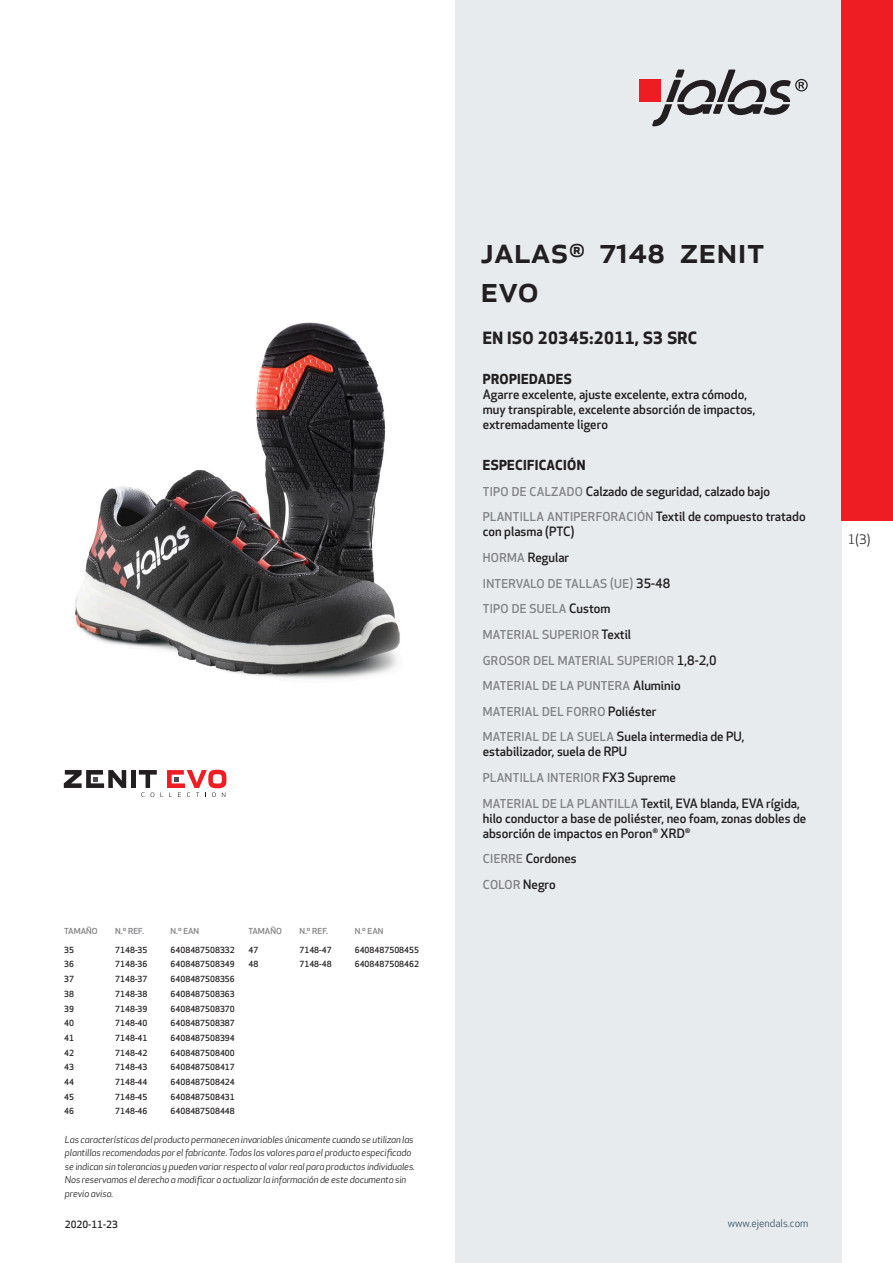
<style>
.page{position:relative;width:893px;height:1263px;background:#fff}
.page>*{position:absolute;margin:0;border:0;box-sizing:border-box;transform-origin:0 0}
.prodname{font:500 36px/39px "Apex New";color:#231f20}
.Funktion_body{font:700 16.5px "Apex New";letter-spacing:.025em;color:#231f20}
.Funktion_body-2{font:700 13.5px "Apex New";letter-spacing:.025em;color:#231f20}
.t1{font:12.75px "Apex New";color:#231f20}
.Funktion_body-3{font:500 12.6px/15px "Apex New";color:#231f20}
.Funktion_body-4{font:500 12px "Apex New";letter-spacing:.025em;color:#808285}
.t2{font:10.5px "Apex New";color:#405968}
.Sidfot_datum{font:500 9.75px "Apex New";color:#231f20}
.t3{font:italic 9.45px/13.5px "Apex New";letter-spacing:-.01em;color:#231f20}
.ArticleTable_body{font:500 8.25px "Apex New";color:#231f20}
.ArticeTable_header{font:500 8.1px "Apex New";color:#808285;scale:1.06 1}
.s1{font-size:12px;color:#808285}
.s2{font-size:12.6px;color:#231f20}
</style>
<div class="page">
<div style="left:455px;top:0;width:387px;height:1263px;background:#e8ebee"></div>
<div style="left:639px;top:80px;width:22px;height:22px;background:#ee1d23"></div>
<svg style="left:652px;top:70px;width:156px;height:56px"></svg>
<div style="left:842px;top:0;width:51px;height:520px;background:#ee1d23"></div>
<img style="left:75px;top:322px;width:325px;height:357px">
<hr style="left:131px;top:770px;width:4px;height:18px;background:#231f20">
<svg style="left:64px;top:770px;width:62px;height:18px"></svg>
<svg style="left:139px;top:770px;width:87px;height:27px"></svg>
<p class="ArticeTable_header" style="left:64px;top:925px;width:33px">TAMAÑO</p>
<p class="ArticeTable_header" style="left:115px;top:925px;width:29px">N.º REF.</p>
<p class="ArticeTable_header" style="left:171px;top:925px;width:29px">N.º EAN</p>
<p class="ArticleTable_body" style="left:64px;top:944px;width:11px">35</p>
<p class="ArticleTable_body" style="left:115px;top:944px;width:34px">7148-35</p>
<p class="ArticleTable_body" style="left:171px;top:944px;width:66px">6408487508332</p>
<p class="ArticleTable_body" style="left:64px;top:959px;width:11px">36</p>
<p class="ArticleTable_body" style="left:115px;top:959px;width:34px">7148-36</p>
<p class="ArticleTable_body" style="left:171px;top:959px;width:66px">6408487508349</p>
<p class="ArticleTable_body" style="left:64px;top:973px;width:11px">37</p>
<p class="ArticleTable_body" style="left:115px;top:973px;width:34px">7148-37</p>
<p class="ArticleTable_body" style="left:171px;top:973px;width:66px">6408487508356</p>
<p class="ArticleTable_body" style="left:64px;top:988px;width:11px">38</p>
<p class="ArticleTable_body" style="left:115px;top:988px;width:34px">7148-38</p>
<p class="ArticleTable_body" style="left:171px;top:988px;width:66px">6408487508363</p>
<p class="ArticleTable_body" style="left:64px;top:1003px;width:11px">39</p>
<p class="ArticleTable_body" style="left:115px;top:1003px;width:34px">7148-39</p>
<p class="ArticleTable_body" style="left:171px;top:1003px;width:66px">6408487508370</p>
<p class="ArticleTable_body" style="left:64px;top:1018px;width:11px">40</p>
<p class="ArticleTable_body" style="left:115px;top:1018px;width:34px">7148-40</p>
<p class="ArticleTable_body" style="left:171px;top:1018px;width:66px">6408487508387</p>
<p class="ArticleTable_body" style="left:64px;top:1032px;width:11px">41</p>
<p class="ArticleTable_body" style="left:115px;top:1032px;width:34px">7148-41</p>
<p class="ArticleTable_body" style="left:171px;top:1032px;width:66px">6408487508394</p>
<p class="ArticleTable_body" style="left:64px;top:1047px;width:11px">42</p>
<p class="ArticleTable_body" style="left:115px;top:1047px;width:34px">7148-42</p>
<p class="ArticleTable_body" style="left:171px;top:1047px;width:66px">6408487508400</p>
<p class="ArticleTable_body" style="left:64px;top:1062px;width:11px">43</p>
<p class="ArticleTable_body" style="left:115px;top:1062px;width:34px">7148-43</p>
<p class="ArticleTable_body" style="left:171px;top:1062px;width:66px">6408487508417</p>
<p class="ArticleTable_body" style="left:64px;top:1076px;width:11px">44</p>
<p class="ArticleTable_body" style="left:115px;top:1076px;width:34px">7148-44</p>
<p class="ArticleTable_body" style="left:171px;top:1076px;width:66px">6408487508424</p>
<p class="ArticleTable_body" style="left:64px;top:1091px;width:11px">45</p>
<p class="ArticleTable_body" style="left:115px;top:1091px;width:34px">7148-45</p>
<p class="ArticleTable_body" style="left:171px;top:1091px;width:66px">6408487508431</p>
<p class="ArticleTable_body" style="left:64px;top:1106px;width:11px">46</p>
<p class="ArticleTable_body" style="left:115px;top:1106px;width:34px">7148-46</p>
<p class="ArticleTable_body" style="left:171px;top:1106px;width:66px">6408487508448</p>
<p class="ArticeTable_header" style="left:248px;top:925px;width:33px">TAMAÑO</p>
<p class="ArticeTable_header" style="left:299px;top:925px;width:29px">N.º REF.</p>
<p class="ArticeTable_header" style="left:355px;top:925px;width:29px">N.º EAN</p>
<p class="ArticleTable_body" style="left:248px;top:944px;width:11px">47</p>
<p class="ArticleTable_body" style="left:299px;top:944px;width:34px">7148-47</p>
<p class="ArticleTable_body" style="left:355px;top:944px;width:66px">6408487508455</p>
<p class="ArticleTable_body" style="left:248px;top:959px;width:11px">48</p>
<p class="ArticleTable_body" style="left:299px;top:959px;width:34px">7148-48</p>
<p class="ArticleTable_body" style="left:355px;top:959px;width:66px">6408487508462</p>
<p class="t3" style="left:65px;top:1132px;width:352px">Las características del producto permanecen invariables únicamente cuando se utilizan las plantillas recomendadas por el fabricante. Todos los valores para el producto especificado se indican sin tolerancias y pueden variar respecto al valor real para productos individuales.<br>Nos reservamos el derecho a modificar o actualizar la información de este documento sin previo aviso.</p>
<p class="Sidfot_datum" style="left:65px;top:1218px;width:54px">2020-11-23</p>
<p class="prodname" style="left:480px;top:230px;width:286px">JALAS<sup>®</sup> 7148 ZENIT<br>EVO</p>
<p class="Funktion_body" style="left:483px;top:326px;width:216px">EN ISO 20345:2011, S3 SRC</p>
<p class="Funktion_body-2" style="left:483px;top:370px;width:90px">PROPIEDADES</p>
<p class="Funktion_body-3" style="left:483px;top:387px;width:274px">Agarre excelente, ajuste excelente, extra cómodo, muy transpirable, excelente absorción de impactos, extremadamente ligero</p>
<p class="Funktion_body-2" style="left:483px;top:455px;width:104px">ESPECIFICACIÓN</p>
<p class="Funktion_body-3" style="left:483px;top:483px;width:289px"><span class="s1">TIPO DE CALZADO</span> Calzado de seguridad, calzado bajo</p>
<p class="Funktion_body-4" style="left:483px;top:509px;width:324px">PLANTILLA ANTIPERFORACIÓN <span class="s2">Textil de compuesto tratado</span></p>
<p class="Funktion_body-3" style="left:483px;top:524px;width:93px">con plasma (PTC)</p>
<p class="Funktion_body-3" style="left:483px;top:550px;width:88px"><span class="s1">HORMA</span> Regular</p>
<p class="Funktion_body-4" style="left:483px;top:575px;width:189px">INTERVALO DE TALLAS (UE) <span class="s2">35-48</span></p>
<p class="Funktion_body-4" style="left:483px;top:601px;width:129px">TIPO DE SUELA <span class="s2">Custom</span></p>
<p class="Funktion_body-4" style="left:483px;top:626px;width:150px">MATERIAL SUPERIOR <span class="s2">Textil</span></p>
<p class="Funktion_body-4" style="left:483px;top:652px;width:235px">GROSOR DEL MATERIAL SUPERIOR <span class="s2">1,8-2,0</span></p>
<p class="Funktion_body-4" style="left:483px;top:678px;width:199px">MATERIAL DE LA PUNTERA <span class="s2">Aluminio</span></p>
<p class="Funktion_body-4" style="left:483px;top:703px;width:175px">MATERIAL DEL FORRO <span class="s2">Poliéster</span></p>
<p class="Funktion_body-3" style="left:483px;top:729px;width:263px"><span class="s1">MATERIAL DE LA SUELA</span> Suela intermedia de PU, estabilizador, suela de RPU</p>
<p class="Funktion_body-4" style="left:483px;top:770px;width:195px">PLANTILLA INTERIOR <span class="s2">FX3 Supreme</span></p>
<p class="Funktion_body-3" style="left:483px;top:795px;width:325px"><span class="s1">MATERIAL DE LA PLANTILLA</span> Textil, EVA blanda, EVA rígida, hilo conductor a base de poliéster, neo foam, zonas dobles de absorción de impactos en Poron<sup>®</sup> XRD<sup>®</sup></p>
<p class="Funktion_body-3" style="left:483px;top:851px;width:95px"><span class="s1">CIERRE</span> Cordones</p>
<p class="Funktion_body-4" style="left:483px;top:876px;width:74px">COLOR <span class="s2">Negro</span></p>
<p class="t1" style="left:848px;top:531px;width:24px">1(3)</p>
<p class="t2" style="left:728px;top:1217px;width:82px">www.ejendals.com</p>
</div>
